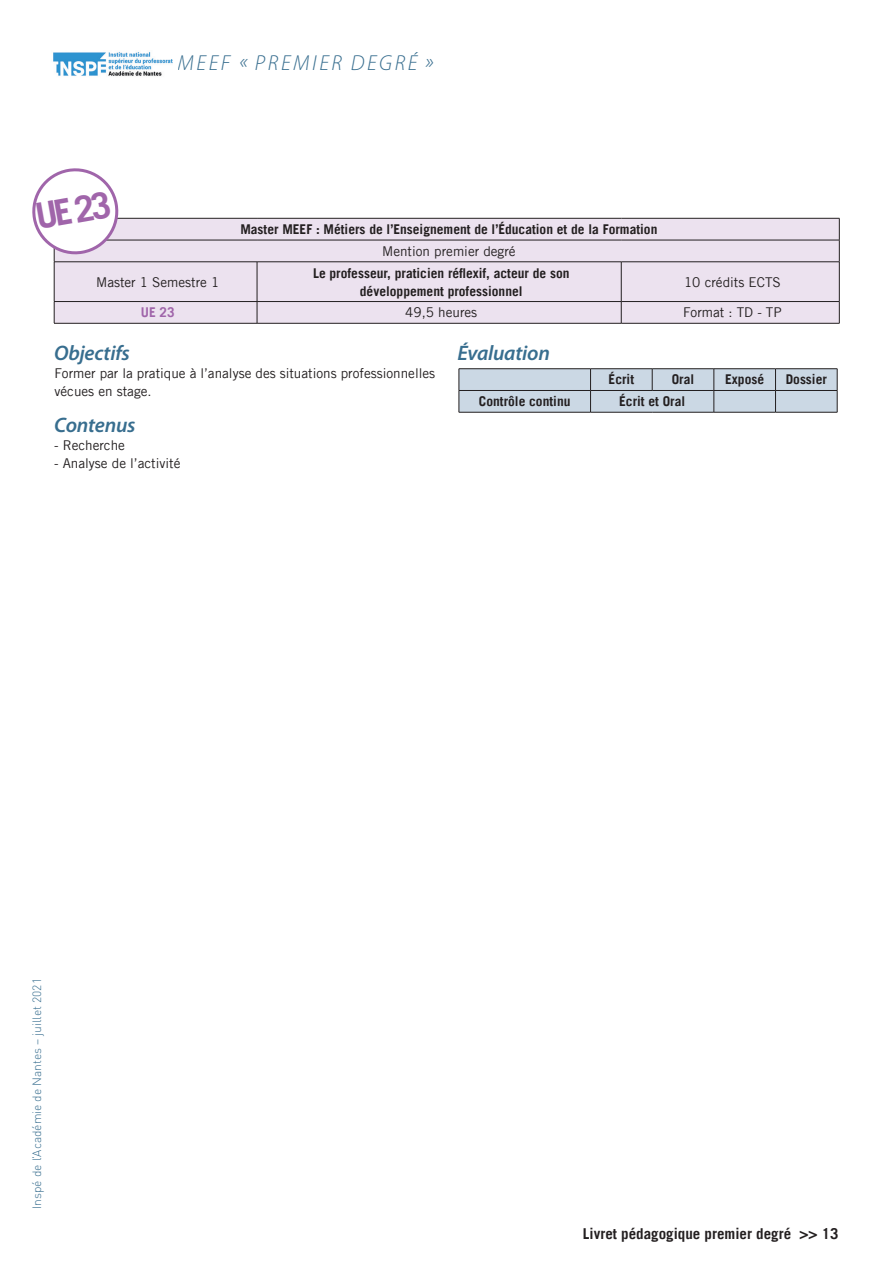
<style>
.page{position:relative;width:893px;height:1263px;background:#fff}
.page>*{position:absolute;margin:0;border:0;box-sizing:border-box;transform-origin:0 0}
.t1{font:700 36px "Trade Gothic LT";color:#a065aa}
.t2{font:italic 300 21.75px "Myriad Pro";letter-spacing:.12em;color:#386e8f}
.t3{font:italic 600 21px "Myriad Pro";letter-spacing:-.01em;color:#386e8f}
.t4{font:700 15px "Trade Gothic LT";color:#231f20}
.t5{font:700 13.5px/18px "Trade Gothic LT";color:#231f20;text-align:center}
.t6{font:13.5px/18px "Trade Gothic LT";color:#231f20}
.t7{font:700 13.5px "Trade Gothic LT";color:#a065aa}
.t8{font:300 12px "DIN Pro";color:#386e8f}
</style>
<div class="page">
<img style="left:53px;top:52px;width:120px;height:24px">
<div style="left:55px;top:219px;width:784px;height:104px;background:#ece2ef"></div>
<hr style="left:54px;top:218px;width:203px;height:1px;background:#231f20">
<hr style="left:257px;top:218px;width:364px;height:1px;background:#231f20">
<hr style="left:621px;top:218px;width:218px;height:1px;background:#231f20">
<hr style="left:54px;top:240px;width:203px;height:1px;background:#231f20">
<hr style="left:257px;top:240px;width:364px;height:1px;background:#231f20">
<hr style="left:621px;top:240px;width:218px;height:1px;background:#231f20">
<svg style="left:839px;top:218px;width:1px;height:44px"></svg>
<hr style="left:54px;top:262px;width:203px;height:1px;background:#231f20">
<hr style="left:54px;top:262px;width:1px;height:39px;background:#231f20">
<hr style="left:257px;top:262px;width:364px;height:1px;background:#231f20">
<hr style="left:257px;top:262px;width:1px;height:39px;background:#231f20">
<hr style="left:621px;top:262px;width:218px;height:1px;background:#231f20">
<hr style="left:621px;top:262px;width:1px;height:39px;background:#231f20">
<hr style="left:839px;top:262px;width:1px;height:39px;background:#231f20">
<hr style="left:54px;top:301px;width:203px;height:1px;background:#231f20">
<svg style="left:54px;top:302px;width:1px;height:21px"></svg>
<hr style="left:257px;top:301px;width:364px;height:1px;background:#231f20">
<svg style="left:257px;top:302px;width:1px;height:21px"></svg>
<hr style="left:621px;top:301px;width:218px;height:1px;background:#231f20">
<svg style="left:621px;top:302px;width:1px;height:21px"></svg>
<svg style="left:839px;top:302px;width:1px;height:21px"></svg>
<hr style="left:54px;top:323px;width:203px;height:1px;background:#231f20">
<hr style="left:257px;top:323px;width:364px;height:1px;background:#231f20">
<hr style="left:621px;top:323px;width:218px;height:1px;background:#231f20">
<svg style="left:32px;top:168px;width:88px;height:94px"></svg>
<hr style="left:459px;top:368px;width:132px;height:1px;background:#231f20">
<hr style="left:591px;top:368px;width:61px;height:1px;background:#231f20">
<hr style="left:652px;top:368px;width:62px;height:1px;background:#231f20">
<hr style="left:714px;top:368px;width:61px;height:1px;background:#231f20">
<hr style="left:775px;top:368px;width:62px;height:1px;background:#231f20">
<svg style="left:459px;top:369px;width:379px;height:43px;background:#c2cfda"></svg>
<hr style="left:459px;top:412px;width:132px;height:1px;background:#231f20">
<hr style="left:591px;top:412px;width:61px;height:1px;background:#231f20">
<hr style="left:652px;top:412px;width:62px;height:1px;background:#231f20">
<hr style="left:714px;top:412px;width:61px;height:1px;background:#231f20">
<hr style="left:775px;top:412px;width:62px;height:1px;background:#231f20">
<p class="t1" style="left:32px;top:195px;width:77px;rotate:-10deg">UE 23</p>
<p class="t2" style="left:178px;top:50px;width:257px">MEEF « PREMIER DEGRÉ »</p>
<p class="t5" style="left:240px;top:220px;width:419px">Master MEEF : Métiers de l’Enseignement de l’Éducation et de la Formation</p>
<p class="t6" style="left:382px;top:242px;width:135px">Mention premier degré</p>
<p class="t6" style="left:96px;top:273px;width:125px">Master 1 Semestre 1</p>
<p class="t5" style="left:313px;top:263px;width:258px">Le professeur, praticien réflexif, acteur de son développement professionnel</p>
<p class="t6" style="left:684px;top:273px;width:98px">10 crédits ECTS</p>
<p class="t7" style="left:141px;top:304px;width:35px">UE 23</p>
<p class="t6" style="left:405px;top:303px;width:73px">49,5 heures</p>
<p class="t6" style="left:683px;top:303px;width:100px">Format : TD - TP</p>
<p class="t3" style="left:54px;top:340px;width:77px">Objectifs</p>
<p class="t6" style="left:54px;top:364px;width:382px">Former par la pratique à l’analyse des situations professionnelles vécues en stage.</p>
<p class="t3" style="left:54px;top:412px;width:83px">Contenus</p>
<p class="t6" style="left:54px;top:436px;width:72px">- Recherche</p>
<p class="t6" style="left:54px;top:454px;width:128px">- Analyse de l’activité</p>
<p class="t3" style="left:457px;top:340px;width:94px">Évaluation</p>
<p class="t5" style="left:609px;top:370px;width:27px">Écrit</p>
<p class="t5" style="left:672px;top:370px;width:24px">Oral</p>
<p class="t5" style="left:725px;top:370px;width:40px">Exposé</p>
<p class="t5" style="left:786px;top:370px;width:43px">Dossier</p>
<p class="t5" style="left:479px;top:392px;width:93px">Contrôle continu</p>
<p class="t5" style="left:619px;top:392px;width:68px">Écrit et Oral</p>
<p class="t8" style="left:27px;top:1209px;width:232px;rotate:-90deg">Inspé de l’Académie de Nantes – juillet 2021</p>
<p class="t4" style="left:583px;top:1224px;width:257px">Livret pédagogique premier degré &gt;&gt; 13</p>
</div>
